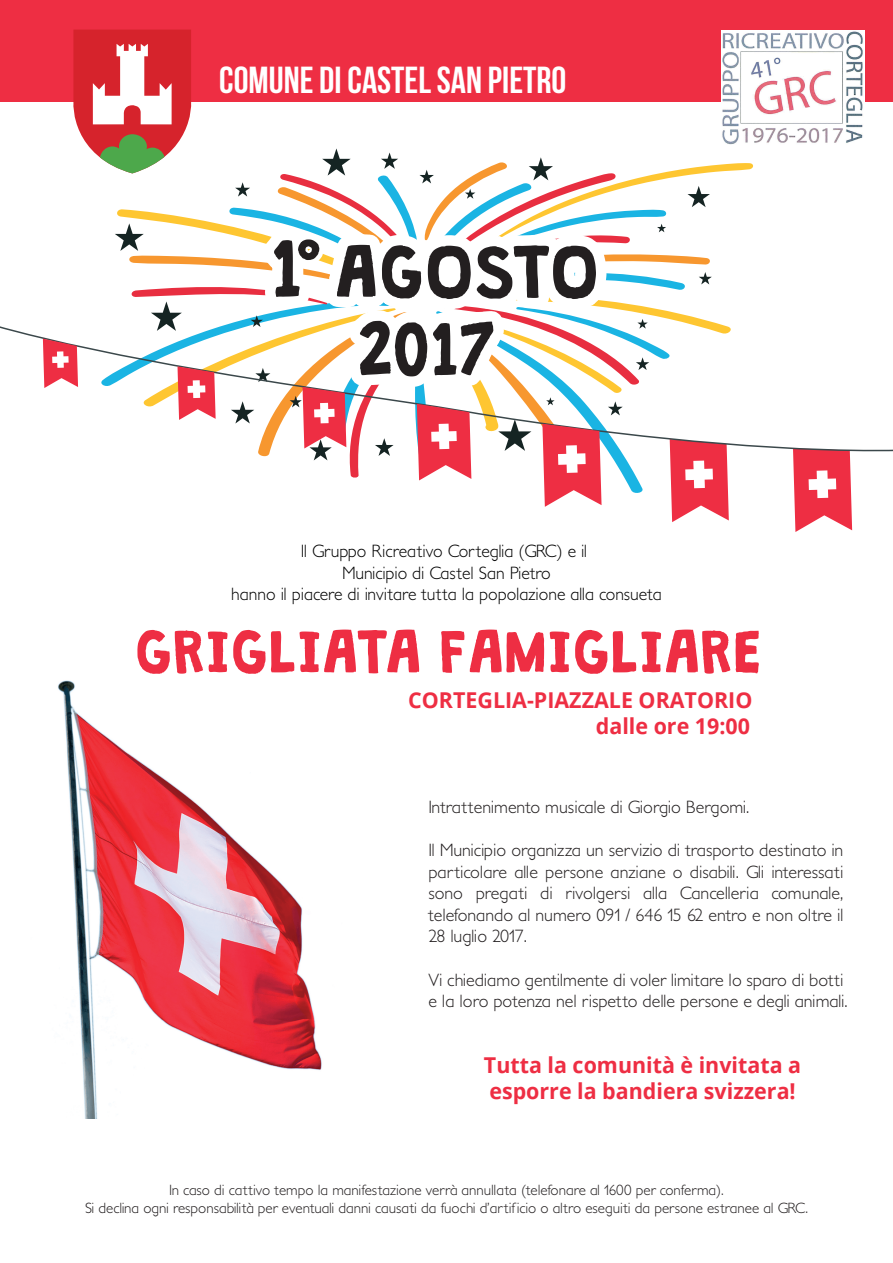
<style>
.page{position:relative;width:893px;height:1263px;background:#fff}
.page>*{position:absolute;margin:0;border:0;box-sizing:border-box;transform-origin:0 0}
.t1{font:52.65px "Granstander Clean";color:#ee2e43}
.t2{font:700 37.5px "Bebas Neue";color:#fff}
.t3{font:700 21.9px/26.2px "Open Sans";color:#ee2e43}
.t4{font:300 18px/21.6px "Petita";color:#231f20;text-align:justify}
.t5{font:300 18px/21.6px "Petita";color:#000;text-align:center}
.t6{font:300 15px/18px "Petita";color:#231f20;text-align:center}
</style>
<div class="page">
<img style="left:58px;top:680px;width:264px;height:438px">
<div style="left:121px;top:1083px;width:166px;height:35px;background:#fff"></div>
<div style="left:0;top:0;width:893px;height:101px;background:#ee2e43"></div>
<img style="left:755px;top:31px;width:109px;height:112px">
<svg style="left:794px;top:499px;width:58px;height:33px"></svg>
<svg style="left:0;top:326px;width:893px;height:173px"></svg>
<svg style="left:43px;top:30px;width:712px;height:492px"></svg>
<h2 class="t2" style="left:219px;top:59px;width:349px">COMUNE DI CASTEL SAN PIETRO</h2>
<p class="t5" style="left:231px;top:541px;width:432px">Il Gruppo Ricreativo Corteglia (GRC) e il<br>Municipio di Castel San Pietro<br>hanno il piacere di invitare tutta la popolazione alla consueta</p>
<h1 class="t1" style="left:136px;top:623px;width:628px">GRIGLIATA FAMIGLIARE</h1>
<p class="t3" style="left:408px;top:686px;width:346px">CORTEGLIA-PIAZZALE ORATORIO</p>
<p class="t3" style="left:596px;top:713px;width:156px">dalle ore 19:00</p>
<p class="t4" style="left:428px;top:796px;width:323px">Intrattenimento musicale di Giorgio Bergomi.</p>
<p class="t4" style="left:428px;top:840px;width:417px">Il Municipio organizza un servizio di trasporto destinato in particolare alle persone anziane o disabili. Gli interessati sono pregati di rivolgersi alla Cancelleria comunale, telefonando al numero 091 / 646 15 62 entro e non oltre il 28 luglio 2017.</p>
<p class="t4" style="left:428px;top:969px;width:421px">Vi chiediamo gentilmente di voler limitare lo sparo di botti e la loro potenza nel rispetto delle persone e degli animali.</p>
<p class="t3" style="left:484px;top:1051px;width:319px">Tutta la comunità è invitata a esporre la bandiera svizzera!</p>
<p class="t6" style="left:85px;top:1181px;width:724px">In caso di cattivo tempo la manifestazione verrà annullata (telefonare al 1600 per conferma).<br>Si declina ogni responsabilità per eventuali danni causati da fuochi d’artificio o altro eseguiti da persone estranee al GRC.</p>
</div>
